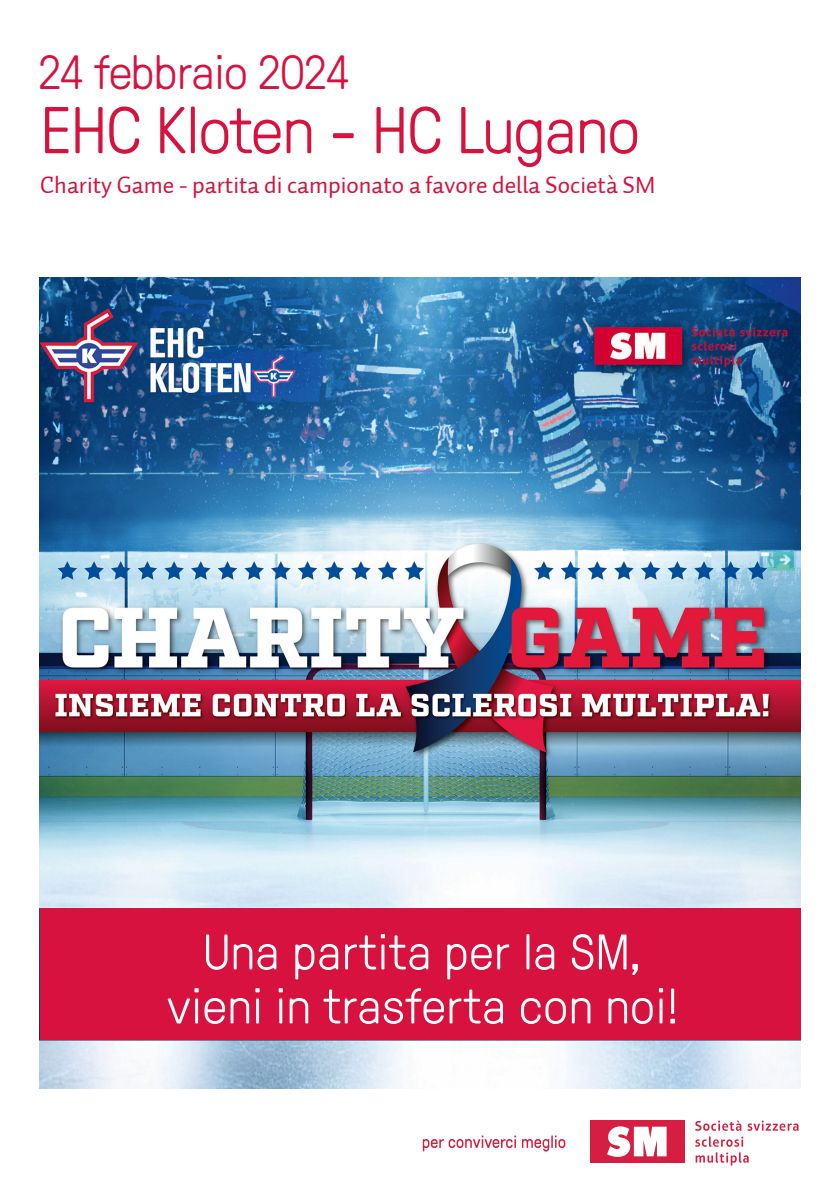
<style>
.page{position:relative;width:840px;height:1191px;background:#fff}
.page>*{position:absolute;margin:0;border:0;box-sizing:border-box;transform-origin:0 0}
.t1{font:300 66px "GT Pressura";letter-spacing:-.01em;color:#d7123e}
.t2{font:300 50px "GT Pressura";letter-spacing:.01em;color:#fff}
.t3{font:300 48px "GT Pressura";letter-spacing:-.01em;color:#d7123e}
.t4{font:24px "Auto 2 Regular LF";color:#d7123e}
</style>
<div class="page">
<img style="left:40px;top:278px;width:759px;height:811px">
<div style="left:40px;top:908px;width:759px;height:132px;background:#d7123e"></div>
<div style="left:589px;top:1120px;width:95px;height:42px;background:#d61d42"></div>
<svg style="left:607px;top:1126px;width:59px;height:31px"></svg>
<svg style="left:695px;top:1120px;width:46px;height:10px"></svg>
<svg style="left:747px;top:1120px;width:51px;height:10px"></svg>
<svg style="left:695px;top:1136px;width:47px;height:10px"></svg>
<svg style="left:695px;top:1152px;width:53px;height:13px"></svg>
<svg style="left:422px;top:1135px;width:93px;height:16px"></svg>
<svg style="left:521px;top:1135px;width:44px;height:16px"></svg>
<p class="t3" style="left:39px;top:38px;width:312px">24 febbraio 2024</p>
<p class="t1" style="left:41px;top:83px;width:600px">EHC Kloten - HC Lugano</p>
<p class="t4" style="left:40px;top:170px;width:616px">Charity Game - partita di campionato a favore della Società SM</p>
<p class="t2" style="left:203px;top:916px;width:440px">Una partita per la SM,</p>
<p class="t2" style="left:167px;top:970px;width:512px">vieni in trasferta con noi!</p>
</div>
